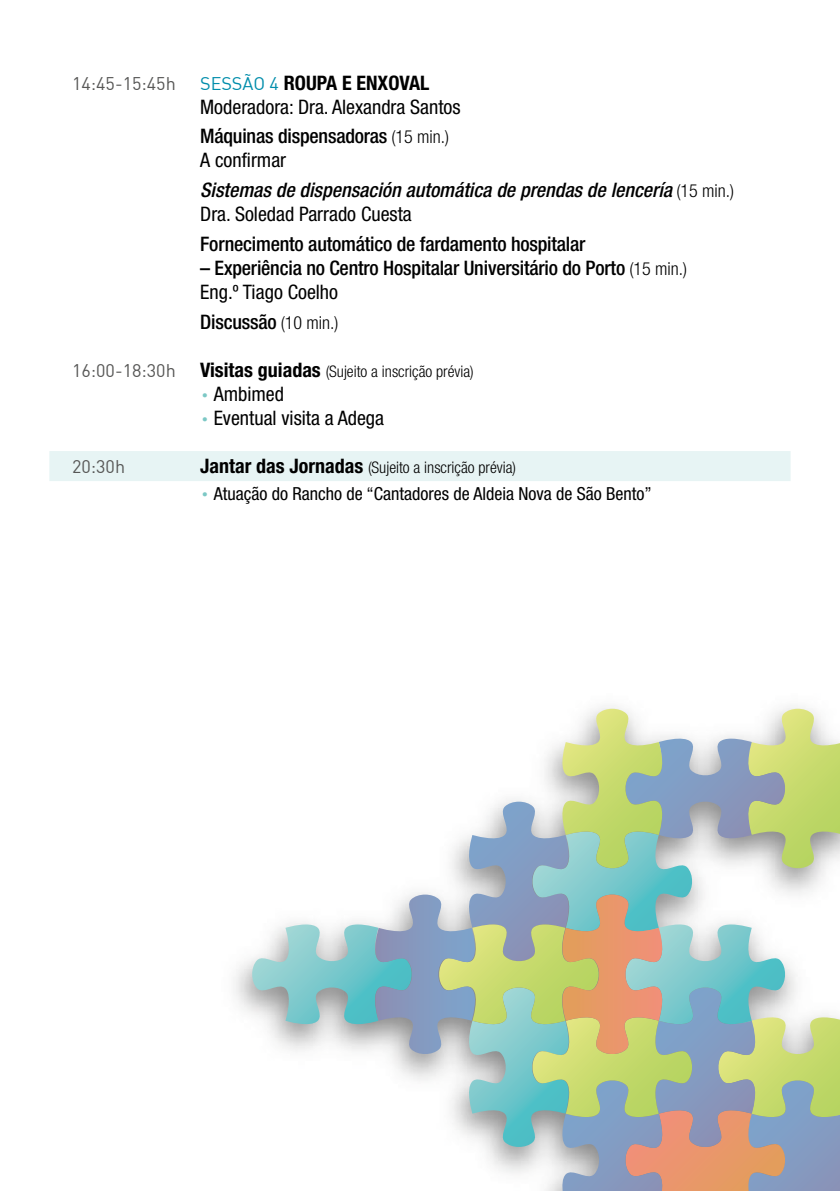
<style>
.page{position:relative;width:840px;height:1191px;background:#fff}
.page>*{position:absolute;margin:0;border:0;box-sizing:border-box;transform-origin:0 0}
.t1{font:500 condensed 20px/24px "Helvetica Neue";letter-spacing:-.01em;color:#000}
.t2{font:italic 500 condensed 20px/24px "Helvetica Neue";color:#000}
.t3{font:condensed 20px/24px "Helvetica Neue";color:#000}
.t4{font:condensed 18px "Helvetica Neue";color:#000}
.t5{font:18px "DIN";color:#575756}
.t6{font:300 condensed 16px "Helvetica Neue";color:#000}
.s1{font-family:"DIN";font-stretch:normal;font-size:18px;color:#008dab}
.s2{font-weight:700}
.s3{font-weight:300;font-size:18px}
.s4{font-weight:400}
.s5{font-weight:300;font-style:normal;font-size:18px}
.s6{font-weight:400;font-style:normal}
.s7{font-family:"DIN";font-weight:400;font-stretch:normal;font-size:18px;color:#575756}
.s8{font-weight:700;font-size:20px}
.s9{font-family:"Source Code Pro";font-weight:900;font-stretch:normal;font-size:16px;color:#7cc8c5}
</style>
<div class="page">
<svg style="left:250px;top:708px;width:589px;height:483px"></svg>
<div style="left:49px;top:451px;width:741px;height:30px;background:#e7f4f4"></div>
<p class="t5" style="left:72px;top:72px;width:105px">14:45-15:45h</p>
<p class="t3" style="left:200px;top:71px;width:262px"><span class="s1">SESSÃO 4</span> <span class="s2">ROUPA E ENXOVAL<br></span>Moderadora: Dra. Alexandra Santos</p>
<p class="t1" style="left:200px;top:124px;width:250px">Máquinas dispensadoras <span class="s3">(15 min.)<br></span><span class="s4">A confirmar</span></p>
<p class="t2" style="left:200px;top:178px;width:535px">Sistemas de dispensación automática de prendas de lencería <span class="s5">(15 min.)<br></span><span class="s6">Dra. Soledad Parrado Cuesta</span></p>
<p class="t1" style="left:200px;top:231px;width:386px">Fornecimento automático de fardamento hospitalar</p>
<p class="t1" style="left:200px;top:255px;width:488px">– Experiência no Centro Hospitalar Universitário do Porto <span class="s3">(15 min.)<br></span><span class="s4">Eng.º Tiago Coelho</span></p>
<p class="t1" style="left:200px;top:309px;width:140px">Discussão <span class="s3">(10 min.)</span></p>
<p class="t6" style="left:72px;top:362px;width:403px"><span class="s7">16:00-18:30h</span> <span class="s8">Visitas guiadas</span> (Sujeito a inscrição prévia)</p>
<p class="t3" style="left:200px;top:381px;width:185px"><span class="s9">·</span> Ambimed<br><span class="s9">·</span> Eventual visita a Adega</p>
<p class="t5" style="left:72px;top:455px;width:55px">20:30h</p>
<p class="t6" style="left:200px;top:458px;width:317px"><span class="s8">Jantar das Jornadas</span> (Sujeito a inscrição prévia)</p>
<p class="t4" style="left:200px;top:483px;width:453px"><span class="s9">·</span> Atuação do Rancho de “Cantadores de Aldeia Nova de São Bento”</p>
</div>
